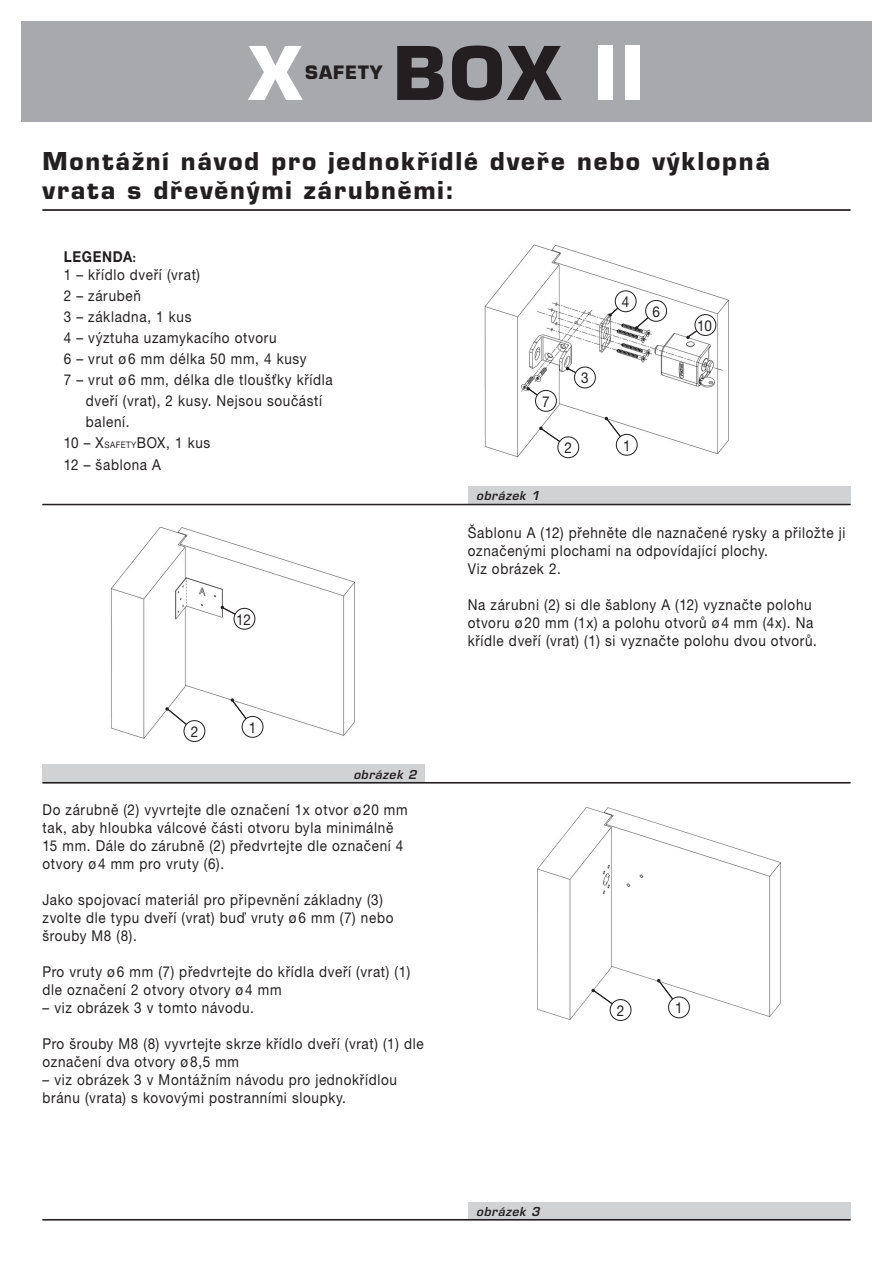
<style>
.page{position:relative;width:893px;height:1263px;background:#fff}
.page>*{position:absolute;margin:0;border:0;box-sizing:border-box;transform-origin:0 0}
.t1{font:700 72px "Eurostile LTCE";color:#231f20}
.t2{font:700 72px "Eurostile LTCE";color:#fff}
.t3{font:700 24px/28.8px "Eurostile LTCE";letter-spacing:.075em;color:#231f20}
.t4{font:700 18px "Eurostile LTCE";letter-spacing:.05em;color:#231f20}
.t5{font:15px/18px "Helvetica Neue CE";letter-spacing:.05em;color:#231f20;scale:.9 1}
.Normální{font:700 15px "Helvetica Neue CE";letter-spacing:.05em;color:#231f20;scale:.9 1}
.t6{font:italic 600 12px "Eurostile LTCE";letter-spacing:.05em;color:#231f20}
.s1{color:#fff}
.s2{font-size:12px}
.s3{font-size:9px}
</style>
<div class="page">
<div style="left:21px;top:21px;width:851px;height:100px;background:#a8a9ad"></div>
<img style="left:484px;top:244px;width:245px;height:215px">
<div style="left:468px;top:1202px;width:382px;height:17px;background:#d1d2d4"></div>
<hr style="left:43px;top:209px;width:807px;height:2px;background:#231f20">
<hr style="left:43px;top:1219px;width:807px;height:1px;background:#231f20">
<img style="left:92px;top:505px;width:284px;height:260px">
<img style="left:537px;top:807px;width:244px;height:214px">
<div style="left:468px;top:486px;width:382px;height:17px;background:#d1d2d4"></div>
<hr style="left:43px;top:504px;width:807px;height:1px;background:#231f20">
<div style="left:43px;top:765px;width:382px;height:17px;background:#d1d2d4"></div>
<hr style="left:43px;top:782px;width:807px;height:1px;background:#231f20">
<div style="left:558px;top:437px;width:21px;height:21px;background:#fff;border-radius:50%"></div>
<div style="left:558px;top:437px;width:21px;height:21px;border:1px solid #231f20;border-radius:50%"></div>
<svg style="left:539px;top:427px;width:29px;height:21px"></svg>
<svg style="left:221px;top:606px;width:24px;height:13px"></svg>
<svg style="left:231px;top:698px;width:22px;height:29px"></svg>
<svg style="left:165px;top:707px;width:30px;height:24px"></svg>
<div style="left:184px;top:721px;width:21px;height:20px;background:#fff;border-radius:50%"></div>
<div style="left:184px;top:720px;width:21px;height:22px;border:1px solid #231f20;border-radius:50%"></div>
<div style="left:242px;top:716px;width:21px;height:21px;background:#fff;border-radius:50%"></div>
<div style="left:242px;top:716px;width:21px;height:21px;border:1px solid #231f20;border-radius:50%"></div>
<svg style="left:591px;top:989px;width:30px;height:21px"></svg>
<div style="left:610px;top:999px;width:21px;height:21px;background:#fff;border-radius:50%"></div>
<div style="left:610px;top:999px;width:21px;height:22px;border:1px solid #231f20;border-radius:50%"></div>
<svg style="left:657px;top:979px;width:22px;height:29px"></svg>
<div style="left:668px;top:997px;width:21px;height:21px;background:#fff;border-radius:50%"></div>
<div style="left:668px;top:997px;width:22px;height:21px;border:1px solid #231f20;border-radius:50%"></div>
<svg style="left:605px;top:417px;width:22px;height:28px"></svg>
<svg style="left:566px;top:367px;width:15px;height:11px"></svg>
<div style="left:574px;top:367px;width:21px;height:21px;background:#fff;border-radius:50%"></div>
<div style="left:574px;top:367px;width:22px;height:21px;border:1px solid #231f20;border-radius:50%"></div>
<div style="left:616px;top:434px;width:21px;height:21px;background:#fff;border-radius:50%"></div>
<div style="left:616px;top:434px;width:21px;height:21px;border:1px solid #231f20;border-radius:50%"></div>
<svg style="left:526px;top:387px;width:20px;height:14px"></svg>
<div style="left:535px;top:390px;width:21px;height:21px;background:#fff;border-radius:50%"></div>
<div style="left:535px;top:390px;width:22px;height:21px;border:1px solid #231f20;border-radius:50%"></div>
<svg style="left:608px;top:301px;width:18px;height:16px"></svg>
<svg style="left:635px;top:310px;width:21px;height:20px"></svg>
<svg style="left:686px;top:324px;width:20px;height:15px"></svg>
<div style="left:695px;top:315px;width:21px;height:20px;background:#fff;border-radius:50%"></div>
<div style="left:695px;top:314px;width:21px;height:22px;border:1px solid #231f20;border-radius:50%"></div>
<div style="left:646px;top:300px;width:20px;height:21px;background:#fff;border-radius:50%"></div>
<div style="left:645px;top:300px;width:22px;height:21px;border:1px solid #231f20;border-radius:50%"></div>
<div style="left:615px;top:291px;width:21px;height:21px;background:#fff;border-radius:50%"></div>
<div style="left:615px;top:291px;width:21px;height:21px;border:1px solid #231f20;border-radius:50%"></div>
<div style="left:234px;top:608px;width:21px;height:21px;background:#fff;border-radius:50%"></div>
<div style="left:234px;top:608px;width:21px;height:21px;border:1px solid #231f20;border-radius:50%"></div>
<p class="t2" style="left:249px;top:29px;width:54px">X</p>
<p class="t4" style="left:305px;top:61px;width:79px">SAFETY</p>
<p class="t1" style="left:393px;top:29px;width:253px">BOX <span class="s1">II</span></p>
<p class="t3" style="left:43px;top:147px;width:729px">Montážní návod pro jednokřídlé dveře nebo výklopná vrata s dřevěnými zárubněmi:</p>
<p class="Normální" style="left:64px;top:248px;width:82px">LEGENDA<span class="s2">:</span></p>
<p class="t5" style="left:64px;top:266px;width:153px">1 – křídlo dveří (vrat)</p>
<p class="t5" style="left:64px;top:287px;width:87px">2 – zárubeň</p>
<p class="t5" style="left:64px;top:308px;width:143px">3 – základna, 1 kus</p>
<p class="t5" style="left:64px;top:329px;width:238px">4 – výztuha uzamykacího otvoru</p>
<p class="t5" style="left:64px;top:350px;width:271px">6 – vrut ø 6 mm délka 50 mm, 4 kusy</p>
<p class="t5" style="left:64px;top:371px;width:300px">7 – vrut ø 6 mm, délka dle tloušťky křídla</p>
<p class="t5" style="left:86px;top:392px;width:264px">dveří (vrat), 2 kusy. Nejsou součástí</p>
<p class="t5" style="left:86px;top:413px;width:50px">balení.</p>
<p class="t5" style="left:64px;top:434px;width:164px">10 – X<span class="s3">SAFETY</span>BOX, 1 kus</p>
<p class="t5" style="left:64px;top:456px;width:110px">12 – šablona A</p>
<p class="t5" style="left:236px;top:610px;width:18px">12</p>
<p class="t5" style="left:191px;top:723px;width:10px">2</p>
<p class="t5" style="left:249px;top:719px;width:10px">1</p>
<p class="t6" style="left:353px;top:767px;width:65px">obrázek 2</p>
<p class="t5" style="left:43px;top:801px;width:407px">Do zárubně (2) vyvrtejte dle označení 1x otvor ø 20 mm tak, aby hloubka válcové části otvoru byla minimálně 15 mm. Dále do zárubně (2) předvrtejte dle označení 4 otvory ø 4 mm pro vruty (6).</p>
<p class="t5" style="left:43px;top:891px;width:391px">Jako spojovací materiál pro připevnění základny (3) zvolte dle typu dveří (vrat) buď vruty ø 6 mm (7) nebo šrouby M8 (8).</p>
<p class="t5" style="left:43px;top:963px;width:410px">Pro vruty ø 6 mm (7) předvrtejte do křídla dveří (vrat) (1) dle označení 2 otvory otvory ø 4 mm</p>
<p class="t5" style="left:43px;top:999px;width:237px">– viz obrázek 3 v tomto návodu.</p>
<p class="t5" style="left:43px;top:1035px;width:425px">Pro šrouby M8 (8) vyvrtejte skrze křídlo dveří (vrat) (1) dle označení dva otvory ø 8,5 mm</p>
<p class="t5" style="left:43px;top:1071px;width:395px">– viz obrázek 3 v Montážním návodu pro jednokřídlou bránu (vrata) s kovovými postranními sloupky.</p>
<p class="t5" style="left:542px;top:393px;width:10px">7</p>
<p class="t6" style="left:476px;top:488px;width:65px">obrázek 1</p>
<p class="t5" style="left:581px;top:369px;width:10px">3</p>
<p class="t5" style="left:564px;top:439px;width:10px">2</p>
<p class="t5" style="left:622px;top:293px;width:10px">4</p>
<p class="t5" style="left:652px;top:303px;width:10px">6</p>
<p class="t5" style="left:623px;top:436px;width:10px">1</p>
<p class="t5" style="left:697px;top:317px;width:18px">10</p>
<p class="t5" style="left:468px;top:524px;width:421px">Šablonu A (12) přehněte dle naznačené rysky a přiložte ji označenými plochami na odpovídající plochy.</p>
<p class="t5" style="left:468px;top:560px;width:105px">Viz obrázek 2.</p>
<p class="t5" style="left:468px;top:596px;width:390px">Na zárubni (2) si dle šablony A (12) vyznačte polohu otvoru ø 20 mm (1x) a polohu otvorů ø 4 mm (4x). Na křídle dveří (vrat) (1) si vyznačte polohu dvou otvorů.</p>
<p class="t6" style="left:476px;top:1204px;width:65px">obrázek 3</p>
<p class="t5" style="left:617px;top:1002px;width:10px">2</p>
<p class="t5" style="left:675px;top:999px;width:10px">1</p>
</div>
